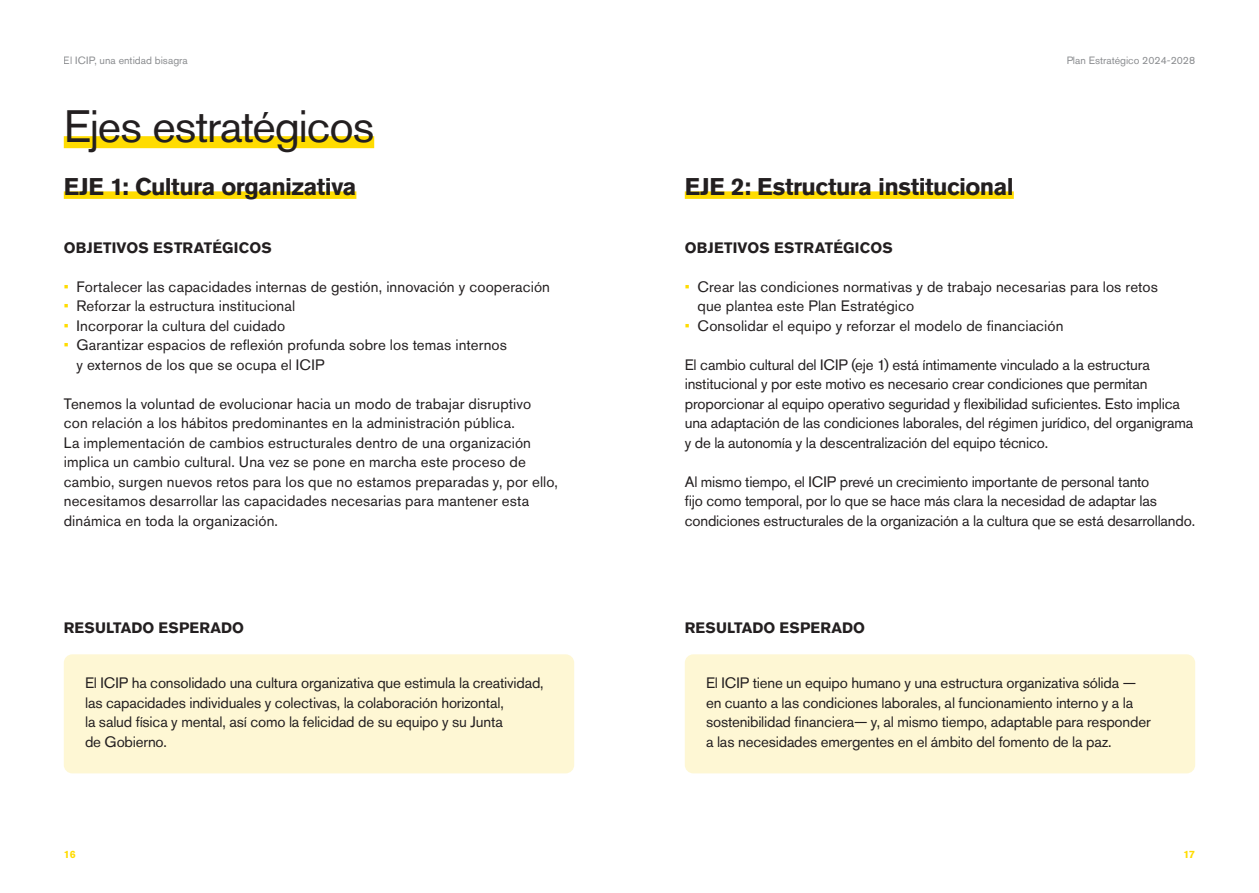
<style>
.page{position:relative;width:1259px;height:893px;background:#fff}
.page>*{position:absolute;margin:0;border:0;box-sizing:border-box;transform-origin:0 0}
.t1{font:45px "Akzidenz Grotesk BQ";letter-spacing:-.025em;color:#231f20}
.t2{font:700 24px "Akzidenz Grotesk BQ";letter-spacing:-.025em;color:#231f20}
.t3{font:15px/19.5px "Akzidenz Grotesk BQ";letter-spacing:-.01em;color:#231f20}
.t4{font:15px/19.5px "Akzidenz Grotesk BQ";letter-spacing:.01em;color:#231f20}
.t5{font:700 15px "Akzidenz Grotesk BQ";letter-spacing:.01em;color:#231f20}
.t6{font:10.5px "Akzidenz Grotesk BQ";color:#8a8c8f}
.t7{font:700 10.5px "Akzidenz Grotesk BQ";color:#ffdc01}
.s1{color:#ffdc01}
</style>
<div class="page">
<div style="left:64px;top:654px;width:510px;height:119px;background:#fef7d4;border-radius:9px"></div>
<div style="left:64px;top:136px;width:310px;height:12px;background:#ffdc01"></div>
<div style="left:64px;top:191px;width:292px;height:8px;background:#ffdc01"></div>
<div style="left:685px;top:654px;width:510px;height:119px;background:#fef7d4;border-radius:9px"></div>
<div style="left:685px;top:191px;width:328px;height:8px;background:#ffdc01"></div>
<p class="t6" style="left:64px;top:54px;width:125px">El ICIP, una entidad bisagra</p>
<p class="t6" style="left:1066px;top:54px;width:130px">Plan Estratégico 2024-2028</p>
<p class="t1" style="left:64px;top:100px;width:312px">Ejes estratégicos</p>
<p class="t2" style="left:64px;top:173px;width:294px">EJE 1: Cultura organizativa</p>
<p class="t5" style="left:64px;top:239px;width:209px">OBJETIVOS ESTRATÉGICOS</p>
<p class="t4" style="left:64px;top:277px;width:488px"><span class="s1">•</span> Fortalecer las capacidades internas de gestión, innovación y cooperación</p>
<p class="t3" style="left:64px;top:296px;width:233px"><span class="s1">•</span> Reforzar la estructura institucional</p>
<p class="t3" style="left:64px;top:316px;width:223px"><span class="s1">•</span> Incorporar la cultura del cuidado</p>
<p class="t4" style="left:77px;top:335px;width:432px;text-indent:-13px"><span class="s1">•</span> Garantizar espacios de reflexión profunda sobre los temas internos y externos de los que se ocupa el ICIP</p>
<p class="t4" style="left:64px;top:394px;width:496px">Tenemos la voluntad de evolucionar hacia un modo de trabajar disruptivo con relación a los hábitos predominantes en la administración pública.<br>La implementación de cambios estructurales dentro de una organización implica un cambio cultural. Una vez se pone en marcha este proceso de cambio, surgen nuevos retos para los que no estamos preparadas y, por ello, necesitamos desarrollar las capacidades necesarias para mantener esta dinámica en toda la organización.</p>
<p class="t2" style="left:685px;top:173px;width:330px">EJE 2: Estructura institucional</p>
<p class="t5" style="left:685px;top:239px;width:209px">OBJETIVOS ESTRATÉGICOS</p>
<p class="t4" style="left:697px;top:277px;width:462px;text-indent:-13px"><span class="s1">•</span> Crear las condiciones normativas y de trabajo necesarias para los retos que plantea este Plan Estratégico</p>
<p class="t4" style="left:685px;top:316px;width:380px"><span class="s1">•</span> Consolidar el equipo y reforzar el modelo de financiación</p>
<p class="t3" style="left:685px;top:355px;width:510px">El cambio cultural del ICIP (eje 1) está íntimamente vinculado a la estructura institucional y por este motivo es necesario crear condiciones que permitan proporcionar al equipo operativo seguridad y flexibilidad suficientes. Esto implica una adaptación de las condiciones laborales, del régimen jurídico, del organigrama y de la autonomía y la descentralización del equipo técnico.</p>
<p class="t3" style="left:685px;top:472px;width:512px">Al mismo tiempo, el ICIP prevé un crecimiento importante de personal tanto<br>fijo como temporal, por lo que se hace más clara la necesidad de adaptar las condiciones estructurales de la organización a la cultura que se está desarrollando.</p>
<p class="t5" style="left:64px;top:619px;width:182px">RESULTADO ESPERADO</p>
<p class="t5" style="left:685px;top:619px;width:182px">RESULTADO ESPERADO</p>
<p class="t3" style="left:85px;top:673px;width:460px">El ICIP ha consolidado una cultura organizativa que estimula la creatividad, las capacidades individuales y colectivas, la colaboración horizontal,<br>la salud física y mental, así como la felicidad de su equipo y su Junta<br>de Gobierno.</p>
<p class="t3" style="left:706px;top:673px;width:446px">El ICIP tiene un equipo humano y una estructura organizativa sólida — en cuanto a las condiciones laborales, al funcionamiento interno y a la sostenibilidad financiera— y, al mismo tiempo, adaptable para responder a las necesidades emergentes en el ámbito del fomento de la paz.</p>
<p class="t7" style="left:64px;top:849px;width:13px">16</p>
<p class="t7" style="left:1183px;top:849px;width:13px">17</p>
</div>
